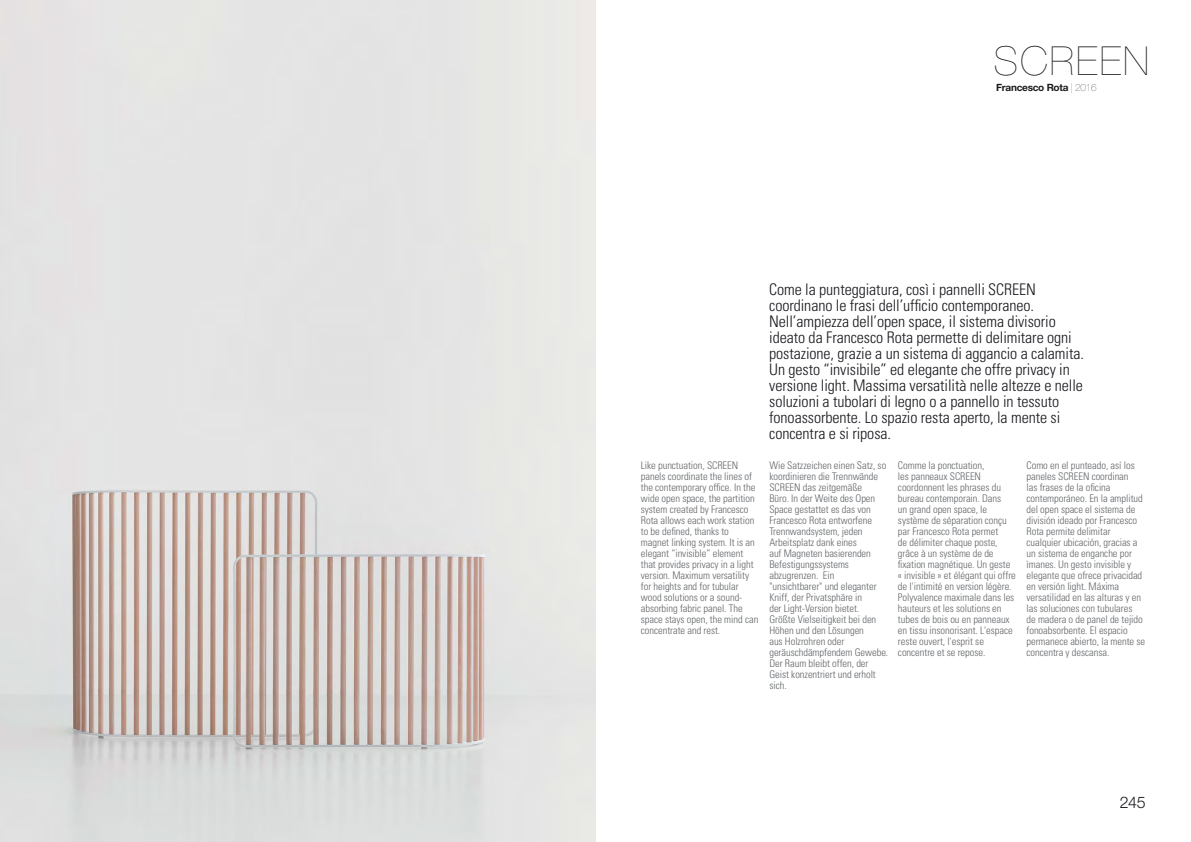
<style>
.page{position:relative;width:1191px;height:842px;background:#fff}
.page>*{position:absolute;margin:0;border:0;box-sizing:border-box;transform-origin:0 0}
.t1{font:200 40px "Helvetica Neue LT Std";letter-spacing:.05em;color:#1a191e}
.t2{font:300 condensed 16px/16px "Univers";letter-spacing:-.005em;color:#1a191e}
.t3{font:300 16px "Helvetica Neue LT Std";color:#1a191e}
.t4{font:300 condensed 10.5px/11px "Univers";letter-spacing:-.005em;color:#63666a}
.t5{font:700 10px "Helvetica Neue LT Std";letter-spacing:-.025em;color:#1a191e}
.s1{font-weight:200}
</style>
<div class="page">
<img style="left:0;top:0;width:595px;height:842px">
<h1 class="t1" style="left:994px;top:46px;width:157px">SCREEN</h1>
<p class="t5" style="left:996px;top:84px;width:102px">Francesco Rota <span class="s1">| 2016</span></p>
<p class="t2" style="left:769px;top:283px;width:316px">Come la punteggiatura, così i pannelli SCREEN coordinano le frasi dell’ufficio contemporaneo.<br>Nell’ampiezza dell’open space, il sistema divisorio ideato da Francesco Rota permette di delimitare ogni postazione, grazie a un sistema di aggancio a calamita.<br>Un gesto “invisibile” ed elegante che offre privacy in versione light. Massima versatilità nelle altezze e nelle soluzioni a tubolari di legno o a pannello in tessuto fonoassorbente. Lo spazio resta aperto, la mente si concentra e si riposa.</p>
<p class="t4" style="left:641px;top:461px;width:119px">Like punctuation, SCREEN panels coordinate the lines of the contemporary office. In the wide open space, the partition system created by Francesco<br>Rota allows each work station to be defined, thanks to magnet linking system. It is an elegant “invisible” element that provides privacy in a light version. Maximum versatility for heights and for tubular wood solutions or a sound&shy;absorbing fabric panel. The space stays open, the mind can concentrate and rest.</p>
<p class="t4" style="left:769px;top:461px;width:120px">Wie Satzzeichen einen Satz, so koordinieren die Trennwände<br>SCREEN das zeitgemäße<br>Büro. In der Weite des Open<br>Space gestattet es das von<br>Francesco Rota entworfene<br>Trennwandsystem, jeden<br>Arbeitsplatz dank eines<br>auf Magneten basierenden<br>Befestigungssystems abzugrenzen. Ein "unsichtbarer" und eleganter<br>Kniff, der Privatsphäre in<br>der Light-Version bietet.<br>Größte Vielseitigkeit bei den<br>Höhen und den Lösungen<br>aus Holzrohren oder geräuschdämpfendem Gewebe.<br>Der Raum bleibt offen, der<br>Geist konzentriert und erholt sich.</p>
<p class="t4" style="left:898px;top:461px;width:119px">Comme la ponctuation,<br>les panneaux SCREEN coordonnent les phrases du bureau contemporain. Dans<br>un grand open space, le système de séparation conçu par Francesco Rota permet<br>de délimiter chaque poste, grâce à un système de de fixation magnétique. Un geste « invisible » et élégant qui offre de l'intimité en version légère.<br>Polyvalence maximale dans les hauteurs et les solutions en tubes de bois ou en panneaux en tissu insonorisant. L'espace reste ouvert, l'esprit se concentre et se repose.</p>
<p class="t4" style="left:1026px;top:461px;width:120px">Como en el punteado, así los paneles SCREEN coordinan<br>las frases de la oficina contemporáneo. En la amplitud del open space el sistema de división ideado por Francesco<br>Rota permite delimitar cualquier ubicación, gracias a un sistema de enganche por ìmanes. Un gesto invisible y elegante que ofrece privacidad en versión light. Máxima versatilidad en las alturas y en las soluciones con tubulares<br>de madera o de panel de tejido fonoabsorbente. El espacio permanece abierto, la mente se concentra y descansa.</p>
<h2 class="t3" style="left:1119px;top:797px;width:27px">245</h2>
</div>
